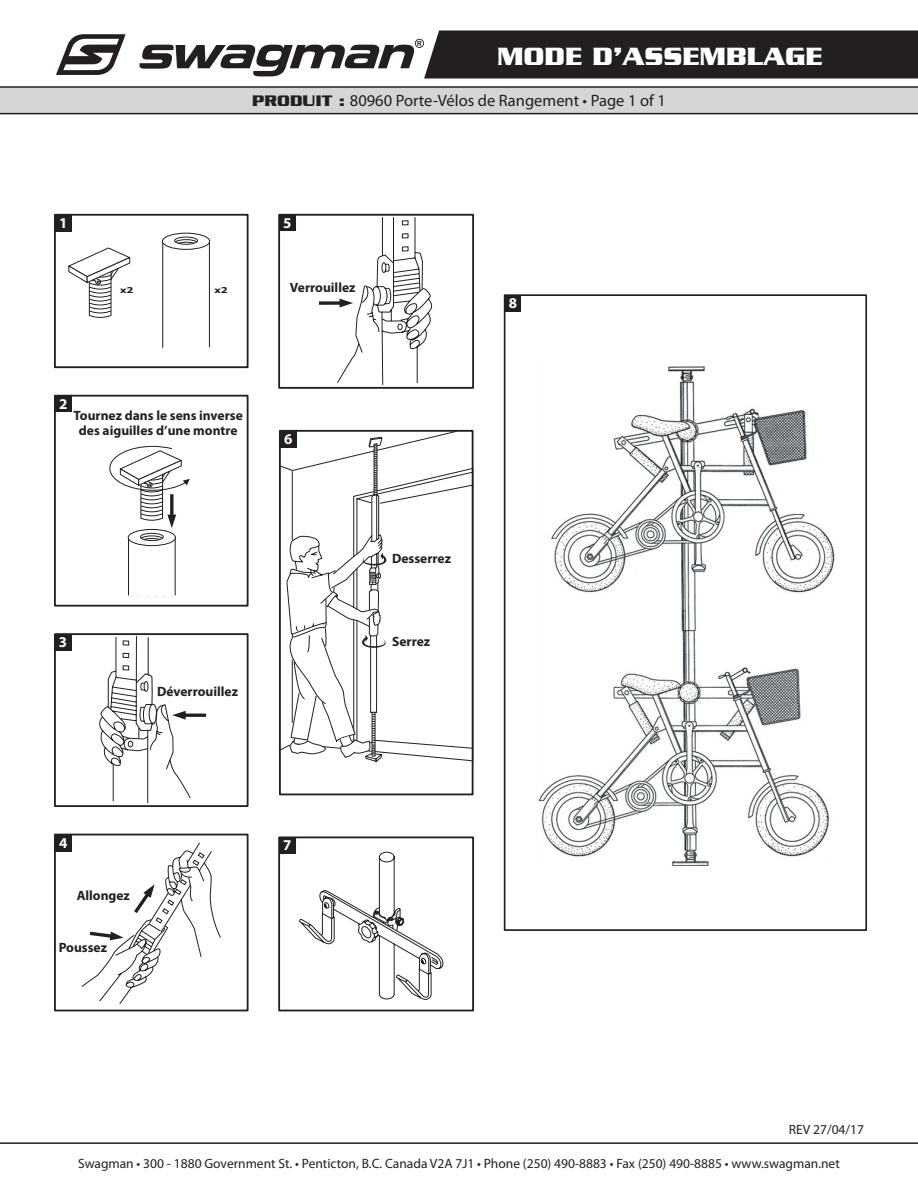
<style>
.page{position:relative;width:918px;height:1188px;background:#fff}
.page>*{position:absolute;margin:0;border:0;box-sizing:border-box;transform-origin:0 0}
.t1{font:700 27px "Serpentine";color:#fff}
.t2{font:16.5px "Myriad Pro";color:#231f20}
.t3{font:700 15px "Myriad Pro";color:#fff}
.t4{font:13.5px "Myriad Pro";color:#231f20}
.t5{font:700 13.5px/15px "Myriad Pro";color:#231f20;text-align:center}
.t6{font:700 7.95px "Tahoma";color:#231f20;scale:1.33 1}
.s1{font-family:"Serpentine";font-weight:700}
</style>
<div class="page">
<div style="left:278px;top:836px;width:196px;height:175px;border:2px solid #231f20"></div>
<svg style="left:299px;top:851px;width:146px;height:161px"></svg>
<div style="left:54px;top:834px;width:195px;height:177px;border:2px solid #231f20"></div>
<svg style="left:81px;top:842px;width:140px;height:162px"></svg>
<svg style="left:278px;top:430px;width:196px;height:332px"></svg>
<img style="left:538px;top:366px;width:296px;height:500px">
<div style="left:504px;top:294px;width:363px;height:637px;border:2px solid #231f20"></div>
<div style="left:54px;top:633px;width:195px;height:174px;border:2px solid #231f20"></div>
<svg style="left:96px;top:635px;width:110px;height:169px"></svg>
<div style="left:278px;top:214px;width:196px;height:175px;border:2px solid #231f20"></div>
<svg style="left:284px;top:213px;width:151px;height:549px"></svg>
<div style="left:54px;top:395px;width:195px;height:212px;border:2px solid #231f20"></div>
<div style="left:128px;top:537px;width:48px;height:59px;border:1px solid #231f20"></div>
<svg style="left:128px;top:529px;width:47px;height:17px"></svg>
<div style="left:128px;top:529px;width:48px;height:17px;border:1px solid #231f20;border-radius:50%"></div>
<div style="left:140px;top:533px;width:24px;height:8px;border:1px solid #231f20;border-radius:50%"></div>
<svg style="left:140px;top:535px;width:23px;height:5px"></svg>
<svg style="left:109px;top:446px;width:81px;height:82px"></svg>
<div style="left:54px;top:214px;width:195px;height:154px;border:2px solid #231f20"></div>
<div style="left:162px;top:240px;width:48px;height:108px;border:1px solid #231f20"></div>
<svg style="left:162px;top:233px;width:48px;height:16px"></svg>
<div style="left:162px;top:233px;width:48px;height:17px;border:1px solid #231f20;border-radius:50%"></div>
<div style="left:175px;top:237px;width:23px;height:7px;background:#353132;border-radius:50%"></div>
<div style="left:174px;top:237px;width:24px;height:8px;border:1px solid #231f20;border-radius:50%"></div>
<svg style="left:174px;top:239px;width:24px;height:5px"></svg>
<svg style="left:68px;top:247px;width:63px;height:71px"></svg>
<div style="left:0;top:87px;width:918px;height:26px;background:#d4d5d7"></div>
<hr style="left:0;top:86px;width:918px;height:2px;background:#231f20">
<hr style="left:0;top:113px;width:918px;height:1px;background:#231f20">
<svg style="left:56px;top:34px;width:70px;height:41px"></svg>
<svg style="left:139px;top:31px;width:779px;height:48px"></svg>
<hr style="left:0;top:1142px;width:918px;height:2px;background:#231f20">
<div style="left:55px;top:396px;width:16px;height:16px;background:#231f20"></div>
<div style="left:55px;top:215px;width:17px;height:16px;background:#231f20"></div>
<div style="left:55px;top:634px;width:16px;height:17px;background:#231f20"></div>
<div style="left:55px;top:835px;width:16px;height:17px;background:#231f20"></div>
<div style="left:279px;top:215px;width:17px;height:16px;background:#231f20"></div>
<div style="left:280px;top:431px;width:17px;height:16px;background:#231f20"></div>
<div style="left:279px;top:837px;width:17px;height:17px;background:#231f20"></div>
<div style="left:505px;top:295px;width:16px;height:17px;background:#231f20"></div>
<h1 class="t1" style="left:497px;top:41px;width:327px">MODE D’ASSEMBLAGE</h1>
<p class="t2" style="left:252px;top:91px;width:415px"><span class="s1">PRODUIT :</span> 80960 Porte-Vélos de Rangement • Page 1 of 1</p>
<p class="t3" style="left:59px;top:213px;width:10px">1</p>
<p class="t6" style="left:120px;top:285px;width:11px">x2</p>
<p class="t6" style="left:214px;top:285px;width:11px">x2</p>
<p class="t3" style="left:283px;top:213px;width:10px">5</p>
<p class="t5" style="left:290px;top:280px;width:67px">Verrouillez</p>
<p class="t3" style="left:59px;top:394px;width:10px">2</p>
<p class="t5" style="left:74px;top:408px;width:171px">Tournez dans le sens inverse des aiguilles d’une montre</p>
<p class="t3" style="left:284px;top:429px;width:10px">6</p>
<p class="t3" style="left:509px;top:293px;width:10px">8</p>
<p class="t3" style="left:59px;top:633px;width:10px">3</p>
<p class="t5" style="left:157px;top:683px;width:82px">Déverrouillez</p>
<p class="t5" style="left:392px;top:551px;width:60px">Desserrez</p>
<p class="t5" style="left:392px;top:634px;width:40px">Serrez</p>
<p class="t3" style="left:59px;top:833px;width:10px">4</p>
<p class="t5" style="left:77px;top:887px;width:55px">Allongez</p>
<p class="t5" style="left:59px;top:940px;width:50px">Poussez</p>
<p class="t3" style="left:283px;top:835px;width:10px">7</p>
<p class="t4" style="left:789px;top:1121px;width:77px">REV 27/04/17</p>
<p class="t4" style="left:78px;top:1155px;width:763px">Swagman • 300 - 1880 Government St. • Penticton, B.C. Canada V2A 7J1 • Phone (250) 490-8883 • Fax (250) 490-8885 • www.swagman.net</p>
</div>
